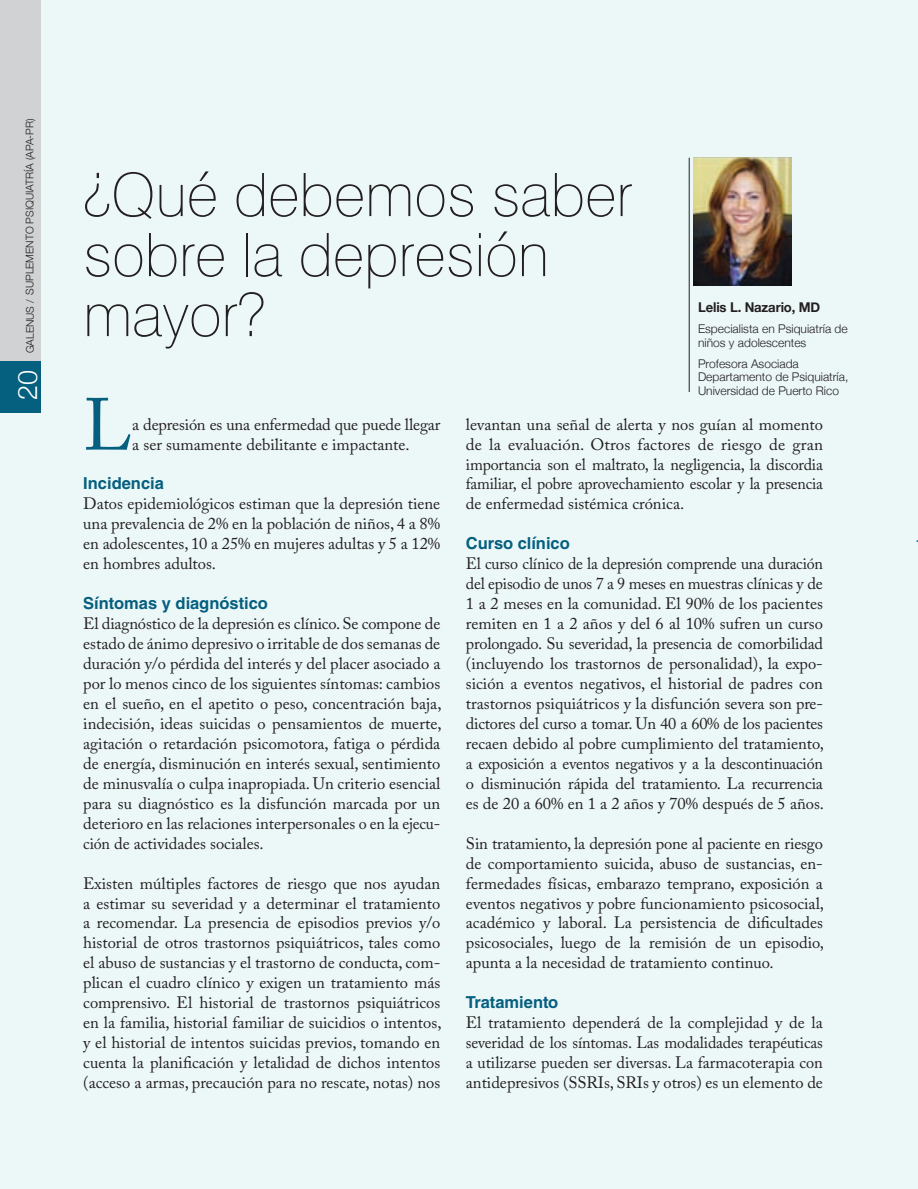
<style>
.page{position:relative;width:918px;height:1189px;background:#fff}
.page>*{position:absolute;margin:0;border:0;box-sizing:border-box;transform-origin:0 0}
.t1{font:72.9px "Adobe Caslon Pro";color:#055f7f}
.t2{font:100 60px/60px "Swiss 721 BT";color:#231f20}
.t3{font:300 27px "Helvetica Neue";color:#fff}
.t4{font:16.5px/20px "Adobe Caslon Pro";color:#231f20;text-align:justify}
.t5{font:700 16.5px "Helvetica LT Std";color:#055f7f}
.t6{font:700 13.5px "Helvetica Neue";letter-spacing:-.01em;color:#231f20}
.t7{font:300 12px/13.5px "Helvetica Neue";color:#231f20}
.t8{font:300 10.5px "Helvetica Neue";color:#231f20}
</style>
<div class="page">
<div style="left:0;top:0;width:916px;height:1189px;background:#ecf7f8"></div>
<div style="left:0;top:0;width:41px;height:413px;background:#d1d2d4"></div>
<div style="left:0;top:362px;width:41px;height:51px;background:#055f7f"></div>
<hr style="left:916px;top:0;width:2px;height:1189px;background:#ecf7f8">
<img style="left:693px;top:158px;width:98px;height:127px">
<hr style="left:689px;top:158px;width:1px;height:234px;background:#231f20">
<p class="t8" style="left:23px;top:353px;width:236px;rotate:-90deg">GALENUS / Suplemento PSIQUIATRÍA (APA-PR)</p>
<h3 class="t3" style="left:11px;top:400px;width:32px;rotate:-90deg">20</h3>
<h2 class="t2" style="left:83px;top:164px;width:550px">¿Qué debemos saber sobre la depresión mayor?</h2>
<p class="t6" style="left:698px;top:299px;width:124px">Lelis L. Nazario, MD</p>
<p class="t7" style="left:698px;top:322px;width:151px">Especialista en Psiquiatría de niños y adolescentes</p>
<p class="t7" style="left:698px;top:356px;width:152px">Profesora Asociada<br>Departamento de Psiquiatría,<br>Universidad de Puerto Rico</p>
<p class="t4" style="left:466px;top:414px;width:359px">levantan una señal de alerta y nos guían al momento de la evaluación. Otros factores de riesgo de gran importancia son el maltrato, la negligencia, la discordia familiar, el pobre aprovechamiento escolar y la presencia de enfermedad sistémica crónica.</p>
<p class="t5" style="left:466px;top:533px;width:105px">Curso clínico</p>
<p class="t4" style="left:466px;top:553px;width:360px">El curso clínico de la depresión comprende una duración del episodio de unos 7 a 9 meses en muestras clínicas y de 1 a 2 meses en la comunidad. El 90% de los pacientes remiten en 1 a 2 años y del 6 al 10% sufren un curso prolongado. Su severidad, la presencia de comorbilidad (incluyendo los trastornos de personalidad), la expo&shy;sición a eventos negativos, el historial de padres con trastornos psiquiátricos y la disfunción severa son pre&shy;dictores del curso a tomar. Un 40 a 60% de los pacientes recaen debido al pobre cumplimiento del tratamiento, a exposición a eventos negativos y a la descontinuación o disminución rápida del tratamiento. La recurrencia es de 20 a 60% en 1 a 2 años y 70% después de 5 años.</p>
<p class="t4" style="left:466px;top:833px;width:360px">Sin tratamiento, la depresión pone al paciente en riesgo de comportamiento suicida, abuso de sustancias, en&shy;fermedades físicas, embarazo temprano, exposición a eventos negativos y pobre funcionamiento psicosocial, académico y laboral. La persistencia de dificultades psicosociales, luego de la remisión de un episodio, apunta a la necesidad de tratamiento continuo.</p>
<p class="t5" style="left:466px;top:992px;width:94px">Tratamiento</p>
<p class="t4" style="left:466px;top:1012px;width:358px">El tratamiento dependerá de la complejidad y de la severidad de los síntomas. Las modalidades terapéuticas a utilizarse pueden ser diversas. La farmacoterapia con antidepresivos (SSRIs, SRIs y otros) es un elemento de</p>
<h1 class="t1" style="left:83px;top:382px;width:50px">L</h1>
<p class="t4" style="left:132px;top:414px;width:309px">a depresión es una enfermedad que puede llegar a ser sumamente debilitante e impactante.</p>
<p class="t5" style="left:83px;top:473px;width:82px">Incidencia</p>
<p class="t4" style="left:83px;top:494px;width:358px">Datos epidemiológicos estiman que la depresión tiene una prevalencia de 2% en la población de niños, 4 a 8% en adolescentes, 10 a 25% en mujeres adultas y 5 a 12% en hombres adultos.</p>
<p class="t5" style="left:83px;top:593px;width:186px">Síntomas y diagnóstico</p>
<p class="t4" style="left:83px;top:613px;width:360px">El diagnóstico de la depresión es clínico. Se compone de estado de ánimo depresivo o irritable de dos semanas de duración y/o pérdida del interés y del placer asociado a por lo menos cinco de los siguientes síntomas: cambios en el sueño, en el apetito o peso, concentración baja, indecisión, ideas suicidas o pensamientos de muerte, agitación o retardación psicomotora, fatiga o pérdida de energía, disminución en interés sexual, sentimiento de minusvalía o culpa inapropiada. Un criterio esencial para su diagnóstico es la disfunción marcada por un deterioro en las relaciones interpersonales o en la ejecu&shy;ción de actividades sociales.</p>
<p class="t4" style="left:83px;top:873px;width:360px">Existen múltiples factores de riesgo que nos ayudan a estimar su severidad y a determinar el tratamiento a recomendar. La presencia de episodios previos y/o historial de otros trastornos psiquiátricos, tales como el abuso de sustancias y el trastorno de conducta, com&shy;plican el cuadro clínico y exigen un tratamiento más comprensivo. El historial de trastornos psiquiátricos en la familia, historial familiar de suicidios o intentos, y el historial de intentos suicidas previos, tomando en cuenta la planificación y letalidad de dichos intentos (acceso a armas, precaución para no rescate, notas) nos</p>
</div>
